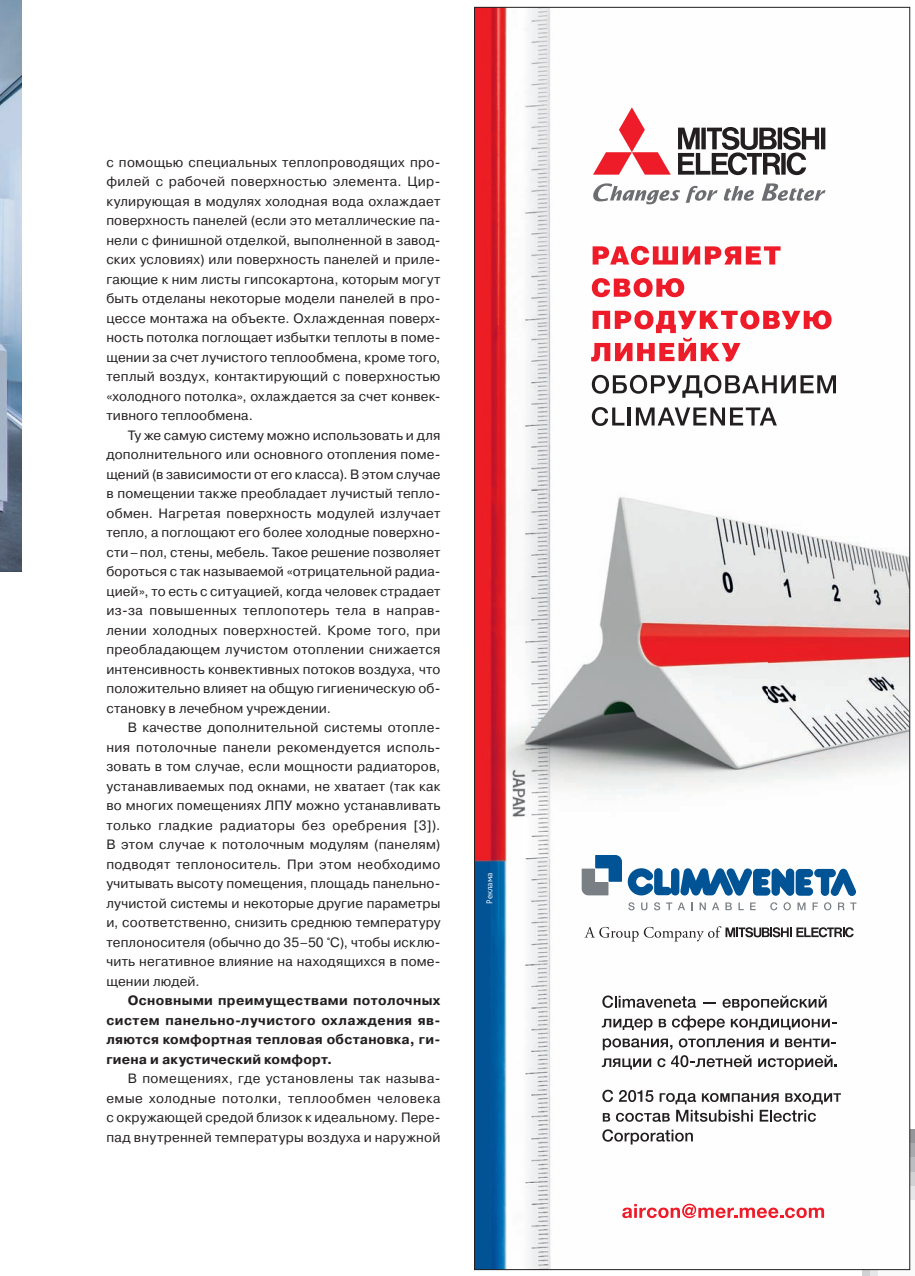
<style>
.page{position:relative;width:915px;height:1276px;background:#fff}
.page>*{position:absolute;margin:0;border:0;box-sizing:border-box;transform-origin:0 0}
.t1{font:13.5px/19.5px "Pragmatica";letter-spacing:.015em;color:#231f20;text-align:justify}
.t2{font:700 13.5px/19.5px "Pragmatica";letter-spacing:.02em;color:#231f20;text-align:justify}
.t3{font:300 9px "Bliss Pro";color:#fff}
</style>
<div class="page">
<svg style="left:909px;top:1129px;width:5px;height:14px"></svg>
<svg style="left:909px;top:1143px;width:5px;height:15px"></svg>
<svg style="left:909px;top:1158px;width:5px;height:14px"></svg>
<svg style="left:909px;top:1172px;width:5px;height:14px"></svg>
<svg style="left:909px;top:1186px;width:5px;height:14px"></svg>
<svg style="left:884px;top:1200px;width:27px;height:71px"></svg>
<svg style="left:877px;top:1269px;width:7px;height:7px"></svg>
<svg style="left:869px;top:1269px;width:8px;height:7px"></svg>
<svg style="left:861px;top:1269px;width:8px;height:7px"></svg>
<img style="left:0;top:0;width:21px;height:572px">
<img style="left:476px;top:9px;width:431px;height:1258px">
<svg style="left:592px;top:246px;width:188px;height:19px"></svg>
<svg style="left:591px;top:278px;width:93px;height:19px"></svg>
<svg style="left:591px;top:310px;width:240px;height:51px"></svg>
<svg style="left:591px;top:375px;width:244px;height:23px"></svg>
<svg style="left:591px;top:407px;width:33px;height:19px"></svg>
<hr style="left:627px;top:407px;width:3px;height:18px;background:#231f20">
<svg style="left:635px;top:407px;width:141px;height:18px"></svg>
<svg style="left:592px;top:183px;width:233px;height:21px"></svg>
<svg style="left:592px;top:107px;width:78px;height:68px"></svg>
<svg style="left:677px;top:127px;width:148px;height:48px"></svg>
<svg style="left:584px;top:926px;width:269px;height:15px"></svg>
<svg style="left:628px;top:902px;width:6px;height:8px"></svg>
<svg style="left:641px;top:902px;width:6px;height:8px"></svg>
<svg style="left:653px;top:902px;width:31px;height:8px"></svg>
<svg style="left:699px;top:902px;width:6px;height:8px"></svg>
<svg style="left:711px;top:902px;width:8px;height:8px"></svg>
<svg style="left:725px;top:902px;width:6px;height:8px"></svg>
<svg style="left:738px;top:902px;width:5px;height:8px"></svg>
<svg style="left:749px;top:902px;width:6px;height:8px"></svg>
<svg style="left:770px;top:902px;width:7px;height:8px"></svg>
<svg style="left:783px;top:902px;width:7px;height:8px"></svg>
<svg style="left:797px;top:902px;width:8px;height:8px"></svg>
<svg style="left:812px;top:902px;width:5px;height:8px"></svg>
<svg style="left:823px;top:902px;width:8px;height:8px"></svg>
<svg style="left:837px;top:902px;width:7px;height:8px"></svg>
<svg style="left:850px;top:902px;width:6px;height:8px"></svg>
<img style="left:595px;top:855px;width:26px;height:27px">
<img style="left:581px;top:868px;width:27px;height:27px">
<img style="left:627px;top:868px;width:99px;height:27px">
<img style="left:726px;top:868px;width:104px;height:28px">
<img style="left:830px;top:868px;width:25px;height:28px">
<svg style="left:601px;top:995px;width:235px;height:35px"></svg>
<svg style="left:601px;top:1038px;width:235px;height:32px"></svg>
<svg style="left:602px;top:1089px;width:238px;height:32px"></svg>
<svg style="left:602px;top:1129px;width:90px;height:15px"></svg>
<svg style="left:622px;top:1203px;width:201px;height:15px"></svg>
<p class="t1" style="left:106px;top:152px;width:335px">с помощью специальных теплопроводящих про&shy;филей с рабочей поверхностью элемента. Цир&shy;кулирующая в модулях холодная вода охлаждает поверхность панелей (если это металлические па&shy;нели с финишной отделкой, выполненной в завод&shy;ских условиях) или поверхность панелей и приле&shy;гающие к ним листы гипсокартона, которым могут быть отделаны некоторые модели панелей в про&shy;цессе монтажа на объекте. Охлажденная поверх&shy;ность потолка поглощает избытки теплоты в поме&shy;щении за счет лучистого теплообмена, кроме того, теплый воздух, контактирующий с поверхностью «холодного потолка», охлаждается за счет конвек&shy;тивного теплообмена.</p>
<p class="t1" style="left:106px;top:425px;width:335px;text-indent:21px">Ту же самую систему можно использовать и для дополнительного или основного отопления поме&shy;щений (в зависимости от его класса). В этом случае в помещении также преобладает лучистый тепло&shy;обмен. Нагретая поверхность модулей излучает тепло, а поглощают его более холодные поверхно&shy;сти–пол, стены, мебель. Такое решение позволяет бороться с так называемой «отрицательной радиа&shy;цией», то есть с ситуацией, когда человек страдает из-за повышенных теплопотерь тела в направ&shy;лении холодных поверхностей. Кроме того, при преобладающем лучистом отоплении снижается интенсивность конвективных потоков воздуха, что положительно влияет на общую гигиеническую об&shy;становку в лечебном учреждении.</p>
<p class="t1" style="left:106px;top:718px;width:335px;text-indent:21px">В качестве дополнительной системы отопле&shy;ния потолочные панели рекомендуется исполь&shy;зовать в том случае, если мощности радиаторов, устанавливаемых под окнами, не хватает (так как во многих помещениях ЛПУ можно устанавливать только гладкие радиаторы без оребрения [3]).<br>В этом случае к потолочным модулям (панелям) подводят теплоноситель. При этом необходимо учитывать высоту помещения, площадь панельно&shy;лучистой системы и некоторые другие параметры и, соответственно, снизить среднюю температуру теплоносителя (обычно до 35–50 °С), чтобы исклю&shy;чить негативное влияние на находящихся в поме&shy;щении людей.</p>
<p class="t2" style="left:106px;top:991px;width:335px;text-indent:21px">Основными преимуществами потолочных систем панельно-лучистого охлаждения яв&shy;ляются комфортная тепловая обстановка, ги&shy;гиена и акустический комфорт.</p>
<p class="t1" style="left:106px;top:1069px;width:335px;text-indent:21px">В помещениях, где установлены так называ&shy;емые холодные потолки, теплообмен человека с окружающей средой близок к идеальному. Пере&shy;пад внутренней температуры воздуха и наружной</p>
<p class="t3" style="left:483px;top:904px;width:33px;rotate:-90deg">Реклама</p>
</div>
